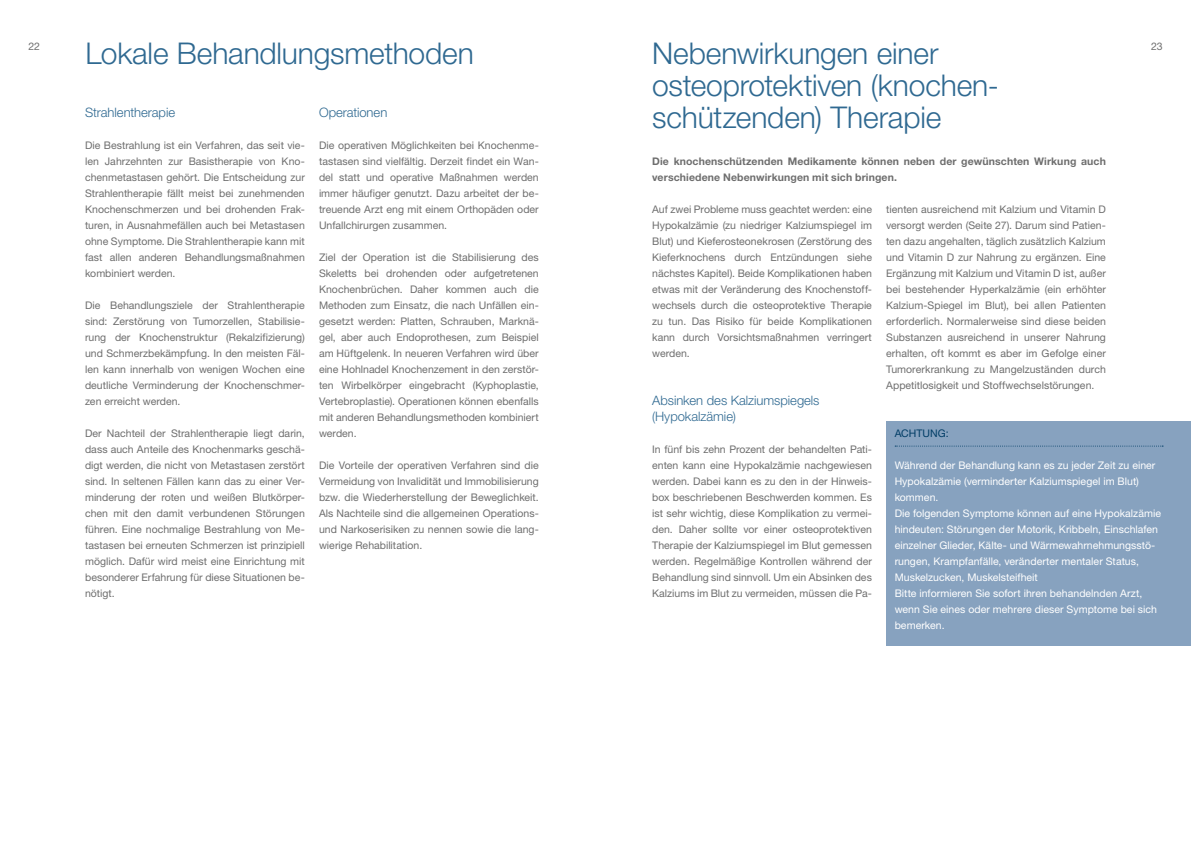
<style>
.page{position:relative;width:1191px;height:842px;background:#fff}
.page>*{position:absolute;margin:0;border:0;box-sizing:border-box;transform-origin:0 0}
.t1{font:300 30px/32px "Helvetica Neue LT Std";letter-spacing:-.005em;color:#2f6991}
.t2{font:300 13px/16px "Helvetica Neue LT Std";letter-spacing:-.005em;color:#2f6991}
.t3{font:10.5px/16px "Helvetica Neue LT Std";color:#6e6e6e;text-align:justify}
.t4{font:10.5px/16px "Helvetica Neue LT Std";letter-spacing:.005em;color:#fff}
.t5{font:700 10.5px/16px "Helvetica Neue LT Std";letter-spacing:.01em;color:#6e6e6e}
.t6{font:10.5px "Helvetica Neue LT Std";letter-spacing:.005em;color:#003c65}
</style>
<div class="page">
<div style="left:886px;top:421px;width:305px;height:224px;background:#87a2bf"></div>
<svg style="left:895px;top:446px;width:268px;height:1px"></svg>
<h1 class="t1" style="left:85px;top:37px;width:390px">Lokale Behandlungsmethoden</h1>
<p class="t2" style="left:319px;top:104px;width:70px">Operationen</p>
<p class="t3" style="left:319px;top:137px;width:221px">Die operativen Möglichkeiten bei Knochenme&shy;tastasen sind vielfältig. Derzeit findet ein Wan&shy;del statt und operative Maßnahmen werden immer häufiger genutzt. Dazu arbeitet der be&shy;treuende Arzt eng mit einem Orthopäden oder Unfallchirurgen zusammen.</p>
<p class="t3" style="left:319px;top:249px;width:221px">Ziel der Operation ist die Stabilisierung des Skeletts bei drohenden oder aufgetretenen Knochenbrüchen. Daher kommen auch die Methoden zum Einsatz, die nach Unfällen ein&shy;gesetzt werden: Platten, Schrauben, Marknä&shy;gel, aber auch Endoprothesen, zum Beispiel am Hüftgelenk. In neueren Verfahren wird über eine Hohlnadel Knochenzement in den zerstör&shy;ten Wirbelkörper eingebracht (Kyphoplastie, Vertebroplastie). Operationen können ebenfalls mit anderen Behandlungsmethoden kombiniert werden.</p>
<p class="t3" style="left:319px;top:457px;width:221px">Die Vorteile der operativen Verfahren sind die Vermeidung von Invalidität und Immobilisierung bzw. die Wiederherstellung der Beweglichkeit.<br>Als Nachteile sind die allgemeinen Operations&shy;und Narkoserisiken zu nennen sowie die lang&shy;wierige Rehabilitation.</p>
<h1 class="t1" style="left:652px;top:37px;width:348px">Nebenwirkungen einer osteoprotektiven (knochen&shy;schützenden) Therapie</h1>
<p class="t3" style="left:28px;top:38px;width:13px">22</p>
<p class="t3" style="left:1151px;top:38px;width:13px">23</p>
<p class="t2" style="left:85px;top:104px;width:92px">Strahlentherapie</p>
<p class="t3" style="left:85px;top:137px;width:221px">Die Bestrahlung ist ein Verfahren, das seit vie&shy;len Jahrzehnten zur Basistherapie von Kno&shy;chenmetastasen gehört. Die Entscheidung zur Strahlentherapie fällt meist bei zunehmenden Knochenschmerzen und bei drohenden Frak&shy;turen, in Ausnahmefällen auch bei Metastasen ohne Symptome. Die Strahlentherapie kann mit fast allen anderen Behandlungsmaßnahmen kombiniert werden.</p>
<p class="t3" style="left:85px;top:297px;width:221px">Die Behandlungsziele der Strahlentherapie sind: Zerstörung von Tumorzellen, Stabilisie&shy;rung der Knochenstruktur (Rekalzifizierung) und Schmerzbekämpfung. In den meisten Fäl&shy;len kann innerhalb von wenigen Wochen eine deutliche Verminderung der Knochenschmer&shy;zen erreicht werden.</p>
<p class="t3" style="left:85px;top:425px;width:221px">Der Nachteil der Strahlentherapie liegt darin, dass auch Anteile des Knochenmarks geschä&shy;digt werden, die nicht von Metastasen zerstört sind. In seltenen Fällen kann das zu einer Ver&shy;minderung der roten und weißen Blutkörper&shy;chen mit den damit verbundenen Störungen führen. Eine nochmalige Bestrahlung von Me&shy;tastasen bei erneuten Schmerzen ist prinzipiell möglich. Dafür wird meist eine Einrichtung mit besonderer Erfahrung für diese Situationen be&shy;nötigt.</p>
<p class="t5" style="left:652px;top:153px;width:455px">Die knochenschützenden Medikamente können neben der gewünschten Wirkung auch verschiedene Nebenwirkungen mit sich bringen.</p>
<p class="t3" style="left:652px;top:201px;width:221px">Auf zwei Probleme muss geachtet werden: eine Hypokalzämie (zu niedriger Kalziumspiegel im Blut) und Kieferosteonekrosen (Zerstörung des Kieferknochens durch Entzündungen siehe nächstes Kapitel). Beide Komplikationen haben etwas mit der Veränderung des Knochenstoff&shy;wechsels durch die osteoprotektive Therapie zu tun. Das Risiko für beide Komplikationen kann durch Vorsichtsmaßnahmen verringert werden.</p>
<p class="t2" style="left:652px;top:392px;width:169px">Absinken des Kalziumspiegels (Hypokalzämie)</p>
<p class="t3" style="left:652px;top:441px;width:221px">In fünf bis zehn Prozent der behandelten Pati&shy;enten kann eine Hypokalzämie nachgewiesen werden. Dabei kann es zu den in der Hinweis&shy;box beschriebenen Beschwerden kommen. Es ist sehr wichtig, diese Komplikation zu vermei&shy;den. Daher sollte vor einer osteoprotektiven Therapie der Kalziumspiegel im Blut gemessen werden. Regelmäßige Kontrollen während der Behandlung sind sinnvoll. Um ein Absinken des Kalziums im Blut zu vermeiden, müssen die Pa-</p>
<p class="t3" style="left:886px;top:201px;width:221px">tienten ausreichend mit Kalzium und Vitamin D versorgt werden (Seite 27). Darum sind Patien&shy;ten dazu angehalten, täglich zusätzlich Kalzium und Vitamin D zur Nahrung zu ergänzen. Eine Ergänzung mit Kalzium und Vitamin D ist, außer bei bestehender Hyperkalzämie (ein erhöhter Kalzium-Spiegel im Blut), bei allen Patienten erforderlich. Normalerweise sind diese beiden Substanzen ausreichend in unserer Nahrung erhalten, oft kommt es aber im Gefolge einer Tumorerkrankung zu Mangelzuständen durch Appetitlosigkeit und Stoffwechselstörungen.</p>
<p class="t6" style="left:894px;top:427px;width:55px">ACHTUNG:</p>
<p class="t4" style="left:894px;top:457px;width:268px">Während der Behandlung kann es zu jeder Zeit zu einer Hypokalzämie (verminderter Kalziumspiegel im Blut) kommen.<br>Die folgenden Symptome können auf eine Hypokalzämie hindeuten: Störungen der Motorik, Kribbeln, Einschlafen einzelner Glieder, Kälte- und Wärmewahrnehmungsstö&shy;rungen, Krampfanfälle, veränderter mentaler Status, Muskelzucken, Muskelsteifheit<br>Bitte informieren Sie sofort ihren behandelnden Arzt, wenn Sie eines oder mehrere dieser Symptome bei sich bemerken.</p>
</div>
